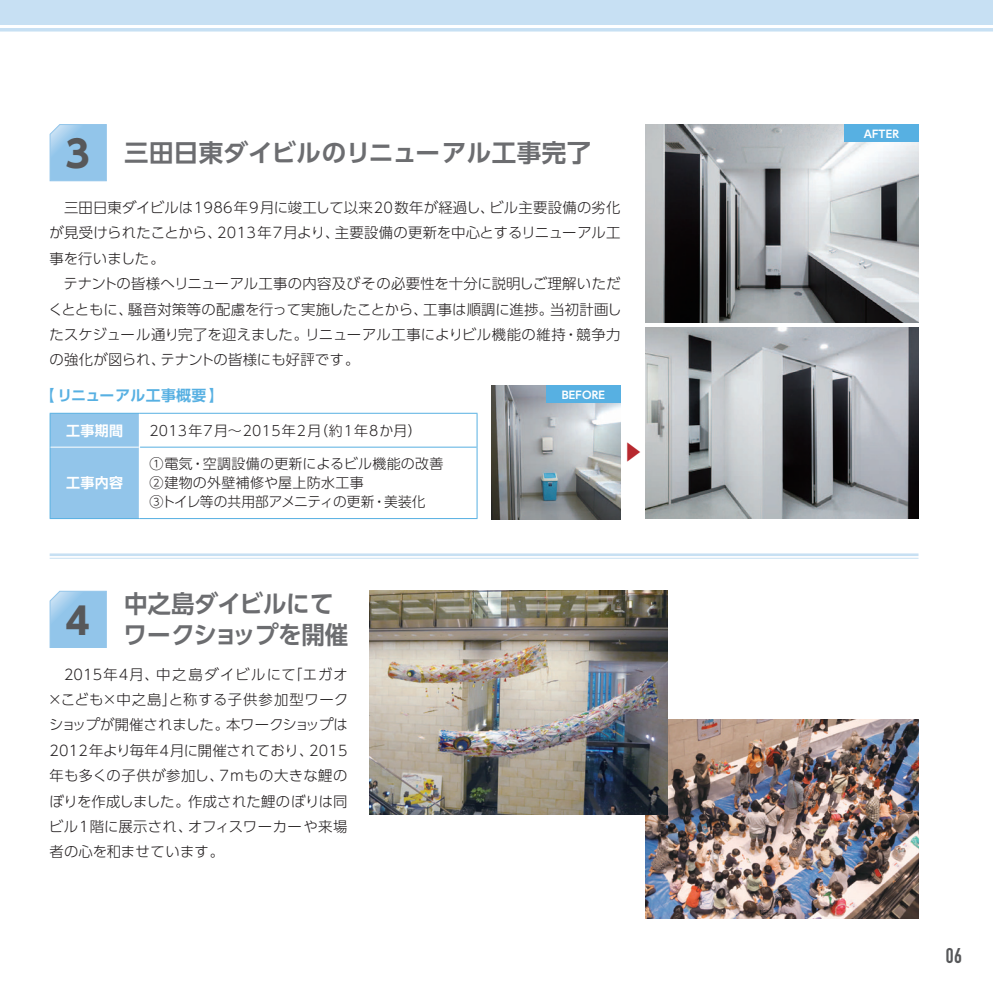
<style>
.page{position:relative;width:993px;height:993px;background:#fff}
.page>*{position:absolute;margin:0;border:0;box-sizing:border-box;transform-origin:0 0}
.t1{font:700 36.75px "UD Shin Go Pro";color:#57585a}
.t2{font:700 24.5px "UD Shin Go Pro De";color:#6c6d70}
.t3{font:700 24.5px/31.5px "UD Shin Go Pro De";color:#6c6d70;scale:.96 1}
.t4{font:21px "DIN Engschrift Std";color:#57585a}
.t5{font:700 21px "UD Shin Go Pro De";color:#b7282e}
.t6{font:700 14.88px "UD Shin Go Pro De";letter-spacing:.02em;color:#57b0e2}
.t7{font:300 14.35px/25.4px "UD Shin Go Pro";letter-spacing:.02em;color:#231f20;text-align:justify}
.t8{font:300 14.35px "UD Shin Go Pro";color:#231f20}
.t9{font:300 14.35px "UD Shin Go Pro";letter-spacing:-.01em;color:#231f20}
.t10{font:300 14px/19.2px "UD Shin Go Pro";letter-spacing:.02em;color:#231f20}
.t11{font:300 14px "UD Shin Go Pro";letter-spacing:.07em;color:#231f20}
.t12{font:700 14px "UD Shin Go Pro De";letter-spacing:.02em;color:#fff}
.t13{font:700 10.5px "UD Shin Go Pro De";letter-spacing:.01em;color:#fff}
.s1{font-family:"UD Shin Go Pro";font-size:36.75px;color:#57585a}
</style>
<div class="page">
<div style="left:0;top:0;width:992px;height:25px;background:#c7e0f3"></div>
<svg style="left:0;top:28px;width:992px;height:4px;background:#cde3f4"></svg>
<div style="left:51px;top:413px;width:88px;height:105px;background:#92c5ea"></div>
<hr style="left:50px;top:412px;width:89px;height:1px;background:#57b0e2">
<hr style="left:50px;top:413px;width:1px;height:34px;background:#57b0e2">
<hr style="left:139px;top:412px;width:338px;height:1px;background:#57b0e2">
<hr style="left:476px;top:413px;width:1px;height:34px;background:#57b0e2">
<hr style="left:50px;top:447px;width:1px;height:71px;background:#57b0e2">
<hr style="left:476px;top:447px;width:1px;height:71px;background:#57b0e2">
<hr style="left:50px;top:518px;width:89px;height:1px;background:#57b0e2">
<hr style="left:139px;top:518px;width:338px;height:1px;background:#57b0e2">
<hr style="left:50px;top:446px;width:89px;height:1px;background:#fff">
<hr style="left:140px;top:446px;width:336px;height:1px;background:#57b0e2">
<img style="left:645px;top:327px;width:273px;height:191px">
<img style="left:645px;top:124px;width:273px;height:198px">
<img style="left:491px;top:385px;width:129px;height:134px">
<svg style="left:49px;top:124px;width:58px;height:58px;background:#9ac9eb"></svg>
<svg style="left:49px;top:590px;width:58px;height:58px;background:#9ac9eb"></svg>
<div style="left:546px;top:385px;width:74px;height:17px;background:#57b0e2"></div>
<div style="left:843px;top:124px;width:75px;height:17px;background:#57b0e2"></div>
<hr style="left:50px;top:553px;width:868px;height:3px;background:#c7e0f3">
<hr style="left:50px;top:557px;width:868px;height:1px;background:#c7e0f3">
<img style="left:645px;top:719px;width:273px;height:199px">
<img style="left:370px;top:590px;width:297px;height:224px">
<p class="t2" style="left:65px;top:133px;width:527px"><span class="s1">3</span> 三田日東ダイビルのリニューアル工事完了</p>
<p class="t7" style="left:64px;top:194px;width:558px">三田日東ダイビルは1986年9月に竣工して以来20数年が経過し、ビル主要設備の劣化</p>
<p class="t7" style="left:50px;top:219px;width:572px">が見受けられたことから、2013年7月より、主要設備の更新を中心とするリニューアル工</p>
<p class="t9" style="left:50px;top:246px;width:116px">事を行いました。</p>
<p class="t7" style="left:64px;top:270px;width:558px">テナントの皆様へリニューアル工事の内容及びその必要性を十分に説明しご理解いただ</p>
<p class="t8" style="left:48px;top:297px;width:574px">くとともに、騒音対策等の配慮を行って実施したことから、工事は順調に進捗。当初計画し</p>
<p class="t7" style="left:49px;top:321px;width:572px">たスケジュール通り完了を迎えました。リニューアル工事によりビル機能の維持・競争力</p>
<p class="t7" style="left:50px;top:346px;width:311px">の強化が図られ、テナントの皆様にも好評です。</p>
<p class="t6" style="left:40px;top:383px;width:185px">【リニューアル工事概要】</p>
<p class="t12" style="left:66px;top:418px;width:58px">工事期間</p>
<p class="t11" style="left:149px;top:419px;width:274px">2013年7月〜2015年2月（約1年8か月）</p>
<p class="t12" style="left:66px;top:471px;width:58px">工事内容</p>
<p class="t13" style="left:561px;top:386px;width:44px">BEFORE</p>
<p class="t5" style="left:622px;top:435px;width:22px">▶</p>
<p class="t10" style="left:149px;top:453px;width:295px">①電気・空調設備の更新によるビル機能の改善<br>②建物の外壁補修や屋上防水工事<br>③トイレ等の共用部アメニティの更新・美装化</p>
<p class="t1" style="left:65px;top:591px;width:26px">4</p>
<p class="t3" style="left:123px;top:587px;width:236px">中之島ダイビルにてワークショップを開催</p>
<p class="t7" style="left:48px;top:660px;width:302px;text-indent:16px">2015年4月、中之島ダイビルにて「エガオ×こども×中之島」と称する子供参加型ワークショップが開催されました。本ワークショップは2012年より毎年4月に開催されており、2015年も多くの子供が参加し、7ｍもの大きな鯉のぼりを作成しました。作成された鯉のぼりは同ビル1階に展示され、オフィスワーカーや来場者の心を和ませています。</p>
<p class="t13" style="left:863px;top:125px;width:37px">AFTER</p>
<p class="t4" style="left:945px;top:943px;width:18px">06</p>
</div>
